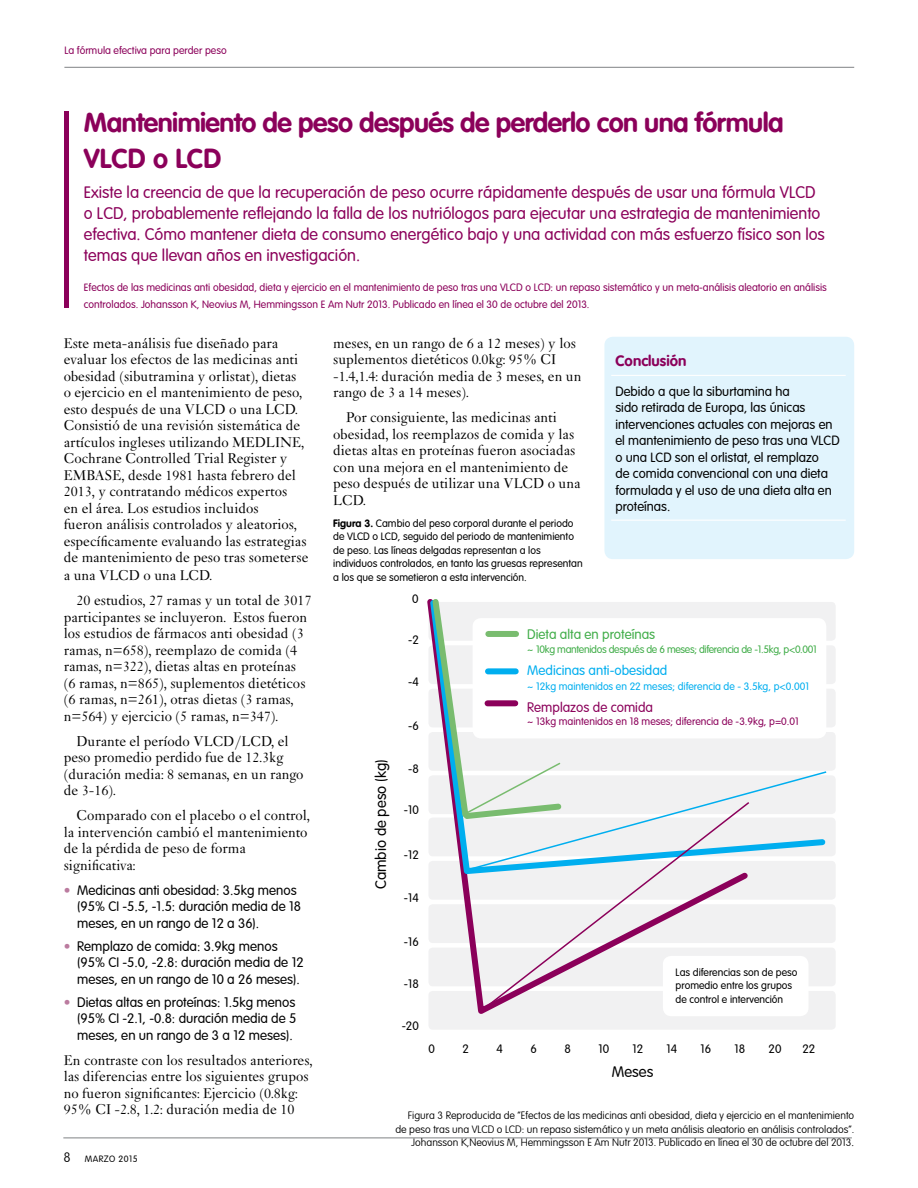
<style>
.page{position:relative;width:918px;height:1188px;background:#fff}
.page>*{position:absolute;margin:0;border:0;box-sizing:border-box;transform-origin:0 0}
.t1{font:700 27px/36px "VAG Rounded";letter-spacing:-.02em;color:#8b005a}
.t2{font:300 16.5px/21px "VAG Rounded";color:#8b005a}
.t3{font:15px/16.5px "Janson";color:#000}
.t4{font:300 15px "VAG Rounded";color:#000}
.t5{font:700 15px "VAG Rounded";color:#8b005a}
.t6{font:300 13.5px/16.5px "VAG Rounded";color:#000}
.t7{font:300 13.5px "VAG Rounded";color:#00aeef}
.t8{font:300 13.5px "VAG Rounded";color:#41ad49}
.t9{font:300 13.5px "VAG Rounded";color:#8b005a}
.t10{font:300 13.2px/16.5px "VAG Rounded";color:#000}
.t11{font:300 12px "VAG Rounded";color:#000}
.t12{font:300 10.5px/16.2px "VAG Rounded";color:#8b005a}
.t13{font:300 10.5px/13.5px "VAG Rounded";color:#000}
.t14{font:100 10.5px/13.5px "VAG Rounded LT";color:#000;text-align:right}
.t15{font:300 10.5px "VAG Rounded";letter-spacing:-.03em;color:#41ad49}
.t16{font:300 10.5px "VAG Rounded";color:#00aeef}
.t17{font:300 9px "VAG Rounded";letter-spacing:.05em;color:#000}
.s1{color:#bb7b9f}
.s2{font-weight:100;font-size:13.5px}
.s3{font-weight:700}
.s4{font-family:"VAG Rounded";font-weight:300}
</style>
<div class="page">
<hr style="left:63px;top:1138px;width:789px;height:1px;background:#808285">
<hr style="left:64px;top:67px;width:790px;height:1px;background:#808285">
<div style="left:604px;top:337px;width:250px;height:222px;background:#e1f4fd;border-radius:9px"></div>
<hr style="left:611px;top:375px;width:235px;height:1px;background:#fff">
<hr style="left:611px;top:520px;width:235px;height:1px;background:#fff">
<svg style="left:64px;top:111px;width:5px;height:196px"></svg>
<div style="left:428px;top:991px;width:408px;height:39px;background:#f1f1f2;border-radius:4px"></div>
<div style="left:428px;top:861px;width:408px;height:39px;background:#f1f1f2;border-radius:4px"></div>
<div style="left:428px;top:904px;width:408px;height:39px;background:#f1f1f2;border-radius:4px"></div>
<div style="left:428px;top:948px;width:408px;height:38px;background:#f1f1f2;border-radius:4px"></div>
<div style="left:663px;top:956px;width:146px;height:60px;background:#fff;border-radius:9px"></div>
<svg style="left:428px;top:878px;width:239px;height:137px"></svg>
<svg style="left:429px;top:599px;width:399px;height:273px"></svg>
<svg style="left:479px;top:801px;width:272px;height:212px"></svg>
<div style="left:473px;top:618px;width:353px;height:120px;background:#fff;border-radius:9px"></div>
<div style="left:488px;top:631px;width:28px;height:6px;background:#79bc6f"></div>
<div style="left:488px;top:668px;width:28px;height:6px;background:#00aeef"></div>
<div style="left:488px;top:700px;width:27px;height:6px;background:#8b005a"></div>
<p class="t12" style="left:64px;top:42px;width:164px">La fórmula efectiva para perder peso</p>
<h1 class="t1" style="left:84px;top:105px;width:701px">Mantenimiento de peso después de perderlo con una fórmula<br>VLCD o LCD</h1>
<p class="t2" style="left:84px;top:181px;width:742px">Existe la creencia de que la recuperación de peso ocurre rápidamente después de usar una fórmula VLCD o LCD, probablemente reflejando la falla de los nutriólogos para ejecutar una estrategia de mantenimiento efectiva. Cómo mantener dieta de consumo energético bajo y una actividad con más esfuerzo físico son los temas que llevan años en investigación.</p>
<p class="t12" style="left:84px;top:280px;width:744px">Efectos de las medicinas anti obesidad, dieta y ejercicio en el mantenimiento de peso tras una VLCD o LCD: un repaso sistemático y un meta-análisis aleatorio en análisis controlados. Johansson K, Neovius M, Hemmingsson E Am Nutr 2013. Publicado en línea el 30 de octubre del 2013.</p>
<p class="t3" style="left:64px;top:335px;width:246px">Este meta-análisis fue diseñado para evaluar los efectos de las medicinas anti obesidad (sibutramina y orlistat), dietas<br>o ejercicio en el mantenimiento de peso, esto después de una VLCD o una LCD.<br>Consistió de una revisión sistemática de artículos ingleses utilizando MEDLINE, Cochrane Controlled Trial Register y EMBASE, desde 1981 hasta febrero del 2013, y contratando médicos expertos<br>en el área. Los estudios incluidos<br>fueron análisis controlados y aleatorios, específicamente evaluando las estrategias de mantenimiento de peso tras someterse</p>
<p class="t3" style="left:77px;top:563px;width:236px;line-height:25px;text-indent:-13px">a una VLCD o una LCD.<br>20 estudios, 27 ramas y un total de 3017</p>
<p class="t3" style="left:64px;top:609px;width:245px">participantes se incluyeron. Estos fueron los estudios de fármacos anti obesidad (3 ramas, n=658), reemplazo de comida (4 ramas, n=322), dietas altas en proteínas (6 ramas, n=865), suplementos dietéticos (6 ramas, n=261), otras dietas (3 ramas, n=564) y ejercicio (5 ramas, n=347).</p>
<p class="t3" style="left:64px;top:733px;width:241px;text-indent:13px">Durante el período VLCD/LCD, el peso promedio perdido fue de 12.3kg (duración media: 8 semanas, en un rango de 3-16).</p>
<p class="t3" style="left:64px;top:807px;width:248px;text-indent:13px">Comparado con el placebo o el control, la intervención cambió el mantenimiento de la pérdida de peso de forma significativa:</p>
<p class="t6" style="left:77px;top:882px;width:225px;text-indent:-14px"><span class="s1">•</span> Medicinas anti obesidad: 3.5kg menos (95% CI -5.5, -1.5: duración media de 18 meses, en un rango de 12 a 36).</p>
<p class="t6" style="left:77px;top:938px;width:228px;text-indent:-14px"><span class="s1">•</span> Remplazo de comida: 3.9kg menos (95% CI -5.0, -2.8: duración media de 12 meses, en un rango de 10 a 26 meses).</p>
<p class="t6" style="left:77px;top:994px;width:221px;text-align:justify;text-indent:-14px"><span class="s1">•</span> Dietas altas en proteínas: 1.5kg menos (95% CI -2.1, -0.8: duración media de 5 meses, en un rango de 3 a 12 meses).</p>
<p class="t3" style="left:64px;top:1051px;width:250px">En contraste con los resultados anteriores, las diferencias entre los siguientes grupos no fueron significantes: Ejercicio (0.8kg:<br>95% CI -2.8, 1.2: duración media de 10</p>
<p class="t17" style="left:63px;top:1153px;width:76px"><span class="s2">8</span> MARZO 2015</p>
<p class="t3" style="left:333px;top:335px;width:250px">meses, en un rango de 6 a 12 meses) y los suplementos dietéticos 0.0kg: 95% CI -1.4,1.4: duración media de 3 meses, en un rango de 3 a 14 meses).</p>
<p class="t3" style="left:333px;top:409px;width:249px;text-indent:13px">Por consiguiente, las medicinas anti obesidad, los reemplazos de comida y las dietas altas en proteínas fueron asociadas con una mejora en el mantenimiento de peso después de utilizar una VLCD o una LCD.</p>
<p class="t13" style="left:333px;top:516px;width:251px"><span class="s3">Figura 3.</span> Cambio del peso corporal durante el periodo de VLCD o LCD, seguido del periodo de mantenimiento de peso. Las líneas delgadas representan a los individuos controlados, en tanto las gruesas representan a los que se sometieron a esta intervención.</p>
<p class="t11" style="left:412px;top:592px;width:8px">0</p>
<p class="t5" style="left:615px;top:352px;width:72px">Conclusión</p>
<p class="t10" style="left:615px;top:383px;width:226px">Debido a que la siburtamina ha<br>sido retirada de Europa, las únicas intervenciones actuales con mejoras en el mantenimiento de peso tras una VLCD o una LCD son el orlistat, el remplazo<br>de comida convencional con una dieta formulada y el uso de una dieta alta en proteínas.</p>
<p class="t4" style="left:372px;top:889px;width:131px;rotate:-90deg">Cambio de peso (kg)</p>
<p class="t11" style="left:408px;top:633px;width:12px">-2</p>
<p class="t11" style="left:408px;top:675px;width:12px">-4</p>
<p class="t11" style="left:408px;top:719px;width:12px">-6</p>
<p class="t11" style="left:408px;top:761px;width:12px">-8</p>
<p class="t11" style="left:404px;top:803px;width:16px">-10</p>
<p class="t11" style="left:404px;top:848px;width:16px">-12</p>
<p class="t11" style="left:404px;top:890px;width:16px">-14</p>
<p class="t8" style="left:527px;top:627px;width:130px">Dieta alta en proteínas</p>
<p class="t15" style="left:527px;top:643px;width:291px">~ 10kg mantenidos después de 6 meses; diferencia de -1.5kg, p&lt;0.001</p>
<p class="t7" style="left:527px;top:662px;width:142px">Medicinas anti-obesidad</p>
<p class="t16" style="left:527px;top:680px;width:283px">~ 12kg maintenidos en 22 meses; diferencia de - 3.5kg, p&lt;0.001</p>
<p class="t9" style="left:527px;top:699px;width:127px">Remplazos de comida</p>
<p class="t12" style="left:527px;top:714px;width:273px">~ 13kg maintenidos en 18 meses; diferencia de -3.9kg, p=0.01</p>
<p class="t11" style="left:404px;top:935px;width:16px">-16</p>
<p class="t11" style="left:404px;top:977px;width:16px">-18</p>
<p class="t11" style="left:402px;top:1019px;width:19px">-20</p>
<p class="t13" style="left:676px;top:965px;width:123px">Las diferencias son de peso promedio entre los grupos de control e intervención</p>
<p class="t11" style="left:428px;top:1041px;width:8px">0</p>
<p class="t11" style="left:462px;top:1041px;width:8px">2</p>
<p class="t11" style="left:496px;top:1041px;width:8px">4</p>
<p class="t11" style="left:530px;top:1041px;width:8px">6</p>
<p class="t11" style="left:564px;top:1041px;width:8px">8</p>
<p class="t11" style="left:598px;top:1041px;width:12px">10</p>
<p class="t11" style="left:632px;top:1041px;width:12px">12</p>
<p class="t11" style="left:667px;top:1041px;width:12px">14</p>
<p class="t11" style="left:701px;top:1041px;width:12px">16</p>
<p class="t11" style="left:735px;top:1041px;width:12px">18</p>
<p class="t11" style="left:769px;top:1041px;width:14px">20</p>
<p class="t11" style="left:803px;top:1041px;width:14px">22</p>
<p class="t4" style="left:612px;top:1063px;width:43px">Meses</p>
<p class="t14" style="left:395px;top:1109px;width:460px">Figura 3 Reproducida de “Efectos de las medicinas anti obesidad, dieta y ejercicio en el mantenimiento de peso tras una VLCD o LCD: un repaso sistemático y un meta análisis aleatorio en análisis controlados”.<br>Johansson K,Neovius M, Hemmingsson E Am Nutr 2013. Publicado en línea el 30 de octubre del 2013<span class="s4">.</span></p>
</div>
